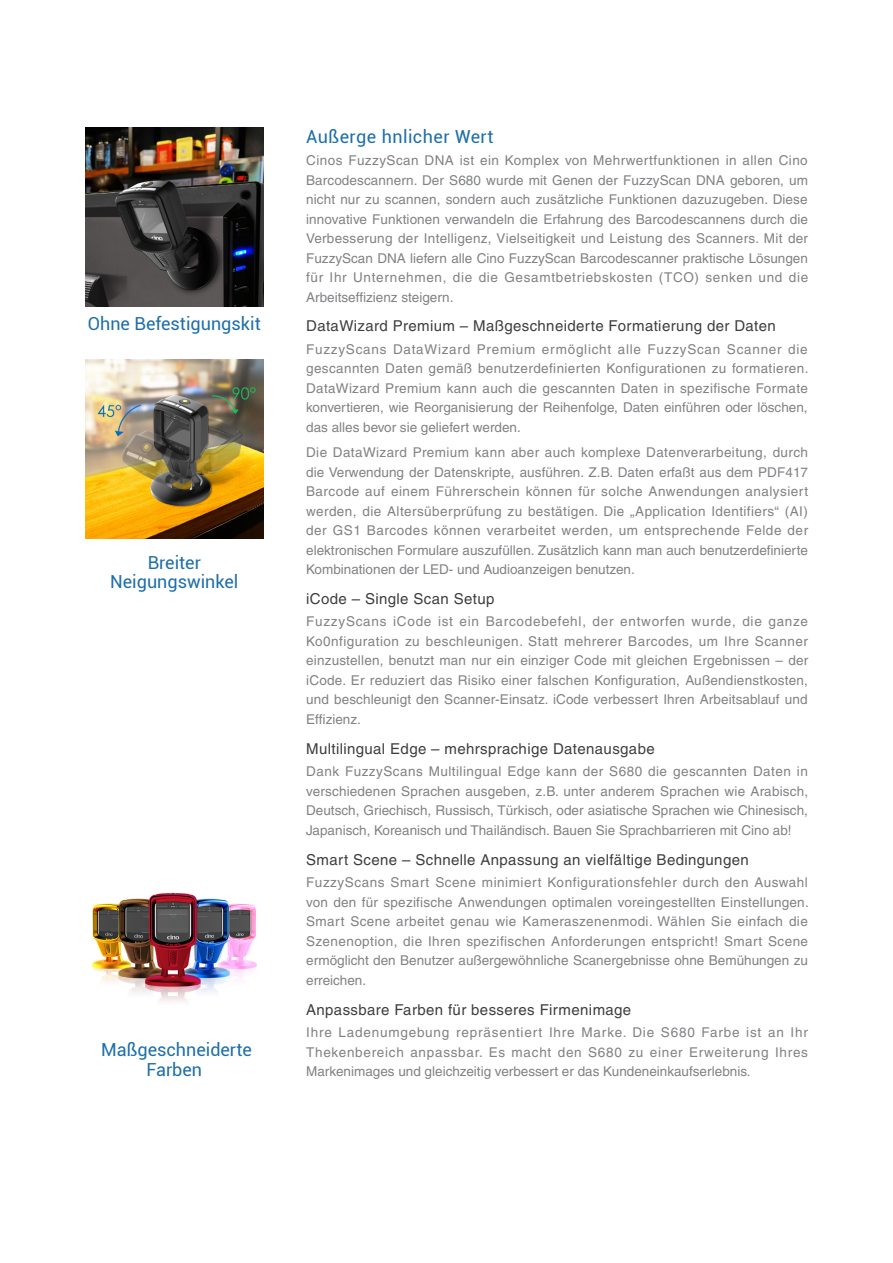
<style>
.page{position:relative;width:893px;height:1263px;background:#fff}
.page>*{position:absolute;margin:0;border:0;box-sizing:border-box;transform-origin:0 0}
.圖說標-藍{font:18px/19.5px "Roboto";color:#1e6fa9;text-align:center}
.內文大標-藍{font:18px "Roboto";letter-spacing:.025em;color:#1e6fa9}
.內文中標{font:15px "Helvetica";letter-spacing:.025em;color:#3e3e3f}
.內文字{font:13.5px/19.5px "Helvetica";color:#808285;text-align:justify}
</style>
<div class="page">
<img style="left:85px;top:128px;width:179px;height:178px">
<img style="left:92px;top:892px;width:165px;height:110px">
<img style="left:85px;top:360px;width:179px;height:178px">
<p class="圖說標-藍" style="left:88px;top:313px;width:174px">Ohne Befestigungskit</p>
<p class="圖說標-藍" style="left:110px;top:552px;width:130px">Breiter<br>Neigungswinkel</p>
<p class="圖說標-藍" style="left:101px;top:1039px;width:152px">Maßgeschneiderte<br>Farben</p>
<p class="內文大標-藍" style="left:306px;top:124px;width:189px">Außerge hnlicher Wert</p>
<p class="內文字" style="left:306px;top:150px;width:503px">Cinos FuzzyScan DNA ist ein Komplex von Mehrwertfunktionen in allen Cino Barcodescannern. Der S680 wurde mit Genen der FuzzyScan DNA geboren, um nicht nur zu scannen, sondern auch zusätzliche Funktionen dazuzugeben. Diese innovative Funktionen verwandeln die Erfahrung des Barcodescannens durch die Verbesserung der Intelligenz, Vielseitigkeit und Leistung des Scanners. Mit der FuzzyScan DNA liefern alle Cino FuzzyScan Barcodescanner praktische Lösungen für Ihr Unternehmen, die die Gesamtbetriebskosten (TCO) senken und die Arbeitseffizienz steigern.</p>
<p class="內文中標" style="left:306px;top:317px;width:471px">DataWizard Premium – Maßgeschneiderte Formatierung der Daten</p>
<p class="內文字" style="left:306px;top:339px;width:504px">FuzzyScans DataWizard Premium ermöglicht alle FuzzyScan Scanner die gescannten Daten gemäß benutzerdefinierten Konfigurationen zu formatieren.<br>DataWizard Premium kann auch die gescannten Daten in spezifische Formate konvertieren, wie Reorganisierung der Reihenfolge, Daten einführen oder löschen, das alles bevor sie geliefert werden.</p>
<p class="內文字" style="left:306px;top:442px;width:503px">Die DataWizard Premium kann aber auch komplexe Datenverarbeitung, durch die Verwendung der Datenskripte, ausführen. Z.B. Daten erfaßt aus dem PDF417<br>Barcode auf einem Führerschein können für solche Anwendungen analysiert werden, die Altersüberprüfung zu bestätigen. Die „Application Identifiers“ (AI) der GS1 Barcodes können verarbeitet werden, um entsprechende Felde der elektronischen Formulare auszufüllen. Zusätzlich kann man auch benutzerdefinierte Kombinationen der LED- und Audioanzeigen benutzen.</p>
<p class="內文中標" style="left:306px;top:590px;width:190px">iCode – Single Scan Setup</p>
<p class="內文字" style="left:306px;top:612px;width:504px">FuzzyScans iCode ist ein Barcodebefehl, der entworfen wurde, die ganze Ko0nfiguration zu beschleunigen. Statt mehrerer Barcodes, um Ihre Scanner einzustellen, benutzt man nur ein einziger Code mit gleichen Ergebnissen – der iCode. Er reduziert das Risiko einer falschen Konfiguration, Außendienstkosten, und beschleunigt den Scanner-Einsatz. iCode verbessert Ihren Arbeitsablauf und Effizienz.</p>
<p class="內文中標" style="left:306px;top:740px;width:350px">Multilingual Edge – mehrsprachige Datenausgabe</p>
<p class="內文字" style="left:306px;top:762px;width:503px">Dank FuzzyScans Multilingual Edge kann der S680 die gescannten Daten in verschiedenen Sprachen ausgeben, z.B. unter anderem Sprachen wie Arabisch, Deutsch, Griechisch, Russisch, Türkisch, oder asiatische Sprachen wie Chinesisch, Japanisch, Koreanisch und Thailändisch. Bauen Sie Sprachbarrieren mit Cino ab!</p>
<p class="內文中標" style="left:306px;top:851px;width:444px">Smart Scene – Schnelle Anpassung an vielfältige Bedingungen</p>
<p class="內文字" style="left:306px;top:873px;width:504px">FuzzyScans Smart Scene minimiert Konfigurationsfehler durch den Auswahl von den für spezifische Anwendungen optimalen voreingestellten Einstellungen.<br>Smart Scene arbeitet genau wie Kameraszenenmodi. Wählen Sie einfach die Szenenoption, die Ihren spezifischen Anforderungen entspricht! Smart Scene ermöglicht den Benutzer außergewöhnliche Scanergebnisse ohne Bemühungen zu erreichen.</p>
<p class="內文中標" style="left:306px;top:1000px;width:327px">Anpassbare Farben für besseres Firmenimage</p>
<p class="內文字" style="left:306px;top:1023px;width:503px">Ihre Ladenumgebung repräsentiert Ihre Marke. Die S680 Farbe ist an Ihr Thekenbereich anpassbar. Es macht den S680 zu einer Erweiterung Ihres Markenimages und gleichzeitig verbessert er das Kundeneinkaufserlebnis.</p>
</div>
